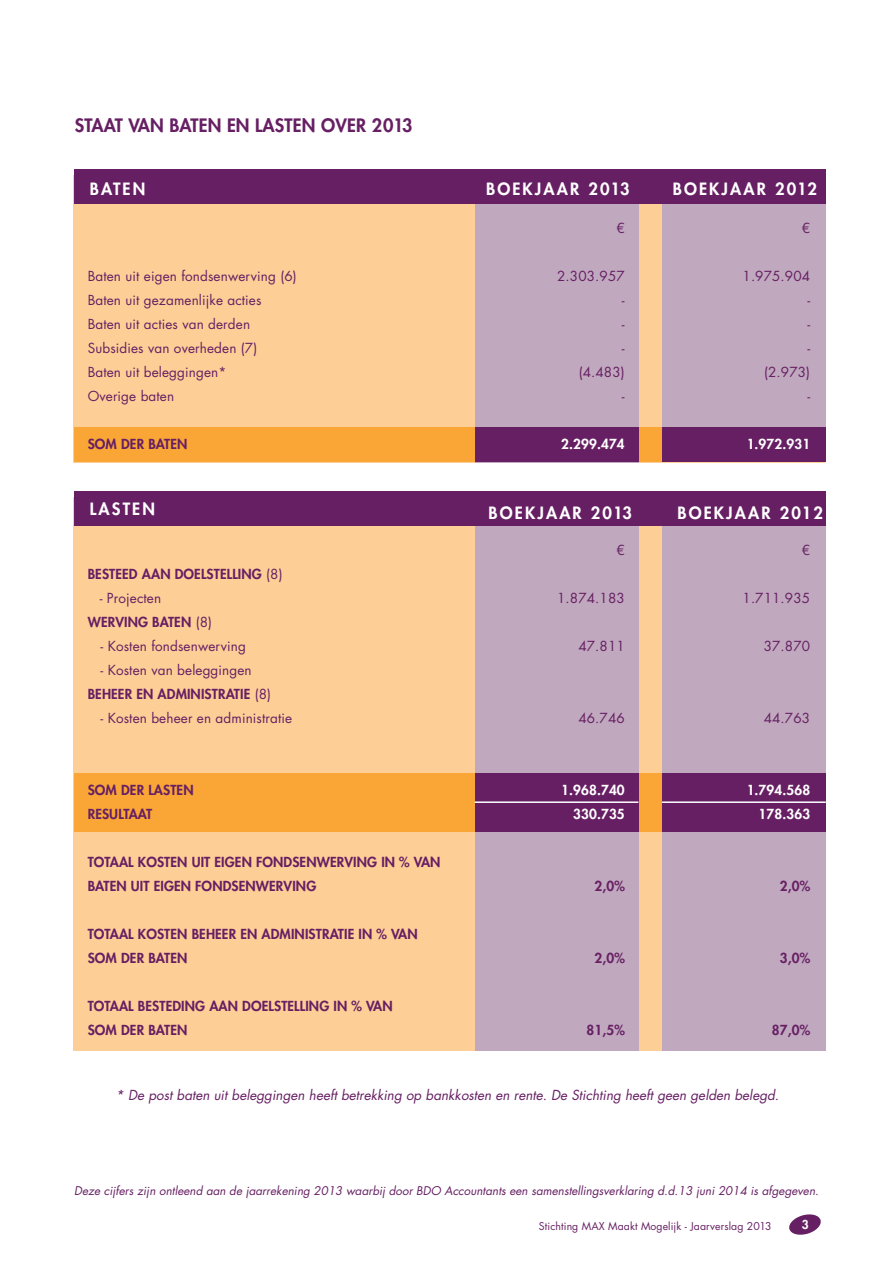
<style>
.page{position:relative;width:893px;height:1263px;background:#fff}
.page>*{position:absolute;margin:0;border:0;box-sizing:border-box;transform-origin:0 0}
.broodtekst{font:800 18px "Futura Std";letter-spacing:.01em;color:#661f63}
.broodtekst-2{font:800 16.5px "Futura Std";letter-spacing:.13em;color:#fff}
.subkop{font:13.5px/24px "Futura Std";letter-spacing:.01em;color:#661f63;text-align:right}
.subkop-2{font:800 13.5px/24px "Futura Std";letter-spacing:.01em;color:#661f63}
.t1{font:italic 13.5px "Futura Std";color:#661f63}
.subkop-3{font:800 13.5px "Futura Std";letter-spacing:.01em;color:#fff}
.t2{font:800 12px "Futura Std";color:#fff}
.t3{font:italic 11.7px "Futura Std";color:#661f63}
.t4{font:10.5px "Futura Std";letter-spacing:.01em;color:#661f63}
.s1{font-weight:400}
</style>
<div class="page">
<div style="left:74px;top:175px;width:751px;height:287px;background:#fdcf96"></div>
<div style="left:74px;top:497px;width:751px;height:553px;background:#fdcf96"></div>
<div style="left:74px;top:428px;width:751px;height:34px;background:#faa636"></div>
<div style="left:74px;top:773px;width:751px;height:58px;background:#faa636"></div>
<div style="left:475px;top:175px;width:163px;height:287px;background:#c0a8be"></div>
<div style="left:475px;top:497px;width:163px;height:553px;background:#c0a8be"></div>
<div style="left:662px;top:175px;width:163px;height:287px;background:#c0a8be"></div>
<div style="left:662px;top:497px;width:163px;height:553px;background:#c0a8be"></div>
<div style="left:475px;top:428px;width:164px;height:34px;background:#661f63"></div>
<div style="left:475px;top:773px;width:164px;height:58px;background:#661f63"></div>
<div style="left:662px;top:428px;width:163px;height:34px;background:#661f63"></div>
<div style="left:662px;top:773px;width:163px;height:58px;background:#661f63"></div>
<div style="left:74px;top:170px;width:751px;height:34px;background:#661f63"></div>
<div style="left:74px;top:492px;width:751px;height:34px;background:#661f63"></div>
<hr style="left:475px;top:801px;width:163px;height:2px;background:#fff">
<hr style="left:662px;top:801px;width:164px;height:2px;background:#fff">
<svg style="left:789px;top:1214px;width:32px;height:21px"></svg>
<p class="broodtekst" style="left:75px;top:114px;width:339px">STAAT VAN BATEN EN LASTEN OVER 2013</p>
<p class="broodtekst-2" style="left:90px;top:178px;width:57px">BATEN</p>
<p class="subkop" style="left:88px;top:264px;width:210px">Baten uit eigen fondsenwerving (6)</p>
<p class="subkop" style="left:88px;top:288px;width:175px">Baten uit gezamenlijke acties</p>
<p class="subkop" style="left:88px;top:312px;width:164px">Baten uit acties van derden</p>
<p class="subkop" style="left:88px;top:336px;width:171px">Subsidies van overheden (7)</p>
<p class="subkop" style="left:88px;top:360px;width:140px">Baten uit beleggingen*</p>
<p class="subkop" style="left:88px;top:384px;width:88px">Overige baten</p>
<p class="subkop-2" style="left:88px;top:432px;width:101px">SOM DER BATEN</p>
<p class="broodtekst-2" style="left:90px;top:499px;width:67px">LASTEN</p>
<p class="subkop-2" style="left:88px;top:562px;width:196px">BESTEED AAN DOELSTELLING <span class="s1">(8)</span></p>
<p class="subkop" style="left:100px;top:586px;width:63px">- Projecten</p>
<p class="subkop-2" style="left:88px;top:610px;width:126px">WERVING BATEN <span class="s1">(8)</span></p>
<p class="subkop" style="left:100px;top:634px;width:147px">- Kosten fondsenwerving</p>
<p class="subkop" style="left:100px;top:658px;width:153px">- Kosten van beleggingen</p>
<p class="subkop-2" style="left:88px;top:682px;width:185px">BEHEER EN ADMINISTRATIE <span class="s1">(8)</span></p>
<p class="subkop" style="left:100px;top:706px;width:193px">- Kosten beheer en administratie</p>
<p class="subkop-2" style="left:88px;top:778px;width:107px">SOM DER LASTEN</p>
<p class="subkop-2" style="left:88px;top:802px;width:66px">RESULTAAT</p>
<p class="subkop-2" style="left:88px;top:850px;width:354px">TOTAAL KOSTEN UIT EIGEN FONDSENWERVING IN % VAN<br>BATEN UIT EIGEN FONDSENWERVING</p>
<p class="subkop-2" style="left:88px;top:922px;width:331px">TOTAAL KOSTEN BEHEER EN ADMINISTRATIE IN % VAN<br>SOM DER BATEN</p>
<p class="subkop-2" style="left:88px;top:994px;width:307px">TOTAAL BESTEDING AAN DOELSTELLING IN % VAN<br>SOM DER BATEN</p>
<p class="broodtekst-2" style="left:486px;top:178px;width:145px">BOEKJAAR 2013</p>
<p class="broodtekst-2" style="left:673px;top:178px;width:146px">BOEKJAAR 2012</p>
<p class="subkop" style="left:616px;top:216px;width:10px">€</p>
<p class="subkop" style="left:557px;top:264px;width:69px">2.303.957</p>
<p class="subkop" style="left:622px;top:288px;width:4px">-</p>
<p class="subkop" style="left:622px;top:312px;width:4px">-</p>
<p class="subkop" style="left:622px;top:336px;width:4px">-</p>
<p class="subkop" style="left:579px;top:360px;width:47px">(4.483)</p>
<p class="subkop" style="left:622px;top:384px;width:4px">-</p>
<p class="subkop" style="left:802px;top:216px;width:10px">€</p>
<p class="subkop" style="left:742px;top:264px;width:69px">1.975.904 -</p>
<p class="subkop" style="left:807px;top:312px;width:4px">-</p>
<p class="subkop" style="left:807px;top:336px;width:4px">-</p>
<p class="subkop" style="left:764px;top:360px;width:47px">(2.973)</p>
<p class="subkop" style="left:807px;top:384px;width:4px">-</p>
<p class="subkop-3" style="left:561px;top:436px;width:65px">2.299.474</p>
<p class="subkop-3" style="left:747px;top:436px;width:65px">1.972.931</p>
<p class="broodtekst-2" style="left:489px;top:503px;width:145px">BOEKJAAR 2013</p>
<p class="broodtekst-2" style="left:677px;top:503px;width:147px">BOEKJAAR 2012</p>
<p class="subkop" style="left:616px;top:538px;width:10px">€</p>
<p class="subkop" style="left:557px;top:586px;width:69px">1.874.183</p>
<p class="subkop" style="left:578px;top:634px;width:48px">47.811</p>
<p class="subkop" style="left:802px;top:538px;width:10px">€</p>
<p class="subkop" style="left:742px;top:586px;width:69px">1.711.935</p>
<p class="subkop" style="left:764px;top:634px;width:48px">37.870</p>
<p class="subkop" style="left:578px;top:706px;width:48px">46.746</p>
<p class="subkop" style="left:764px;top:706px;width:48px">44.763</p>
<p class="subkop-3" style="left:561px;top:782px;width:65px">1.968.740</p>
<p class="subkop-3" style="left:573px;top:806px;width:53px">330.735</p>
<p class="subkop-3" style="left:747px;top:782px;width:65px">1.794.568</p>
<p class="subkop-3" style="left:759px;top:806px;width:53px">178.363</p>
<p class="subkop-2" style="left:594px;top:874px;width:32px">2,0%</p>
<p class="subkop-2" style="left:780px;top:874px;width:32px">2,0%</p>
<p class="subkop-2" style="left:594px;top:946px;width:32px">2,0%</p>
<p class="subkop-2" style="left:780px;top:946px;width:32px">3,0%</p>
<p class="subkop-2" style="left:586px;top:1018px;width:40px">81,5%</p>
<p class="subkop-2" style="left:772px;top:1018px;width:40px">87,0%</p>
<p class="t1" style="left:116px;top:1087px;width:665px">* De post baten uit beleggingen heeft betrekking op bankkosten en rente. De Stichting heeft geen gelden belegd.</p>
<p class="t3" style="left:74px;top:1183px;width:746px">Deze cijfers zijn ontleend aan de jaarrekening 2013 waarbij door BDO Accountants een samenstellingsverklaring d.d.13 juni 2014 is afgegeven.</p>
<p class="t4" style="left:539px;top:1219px;width:234px">Stichting MAX Maakt Mogelijk - Jaarverslag 2013</p>
<p class="t2" style="left:802px;top:1217px;width:8px">3</p>
</div>
